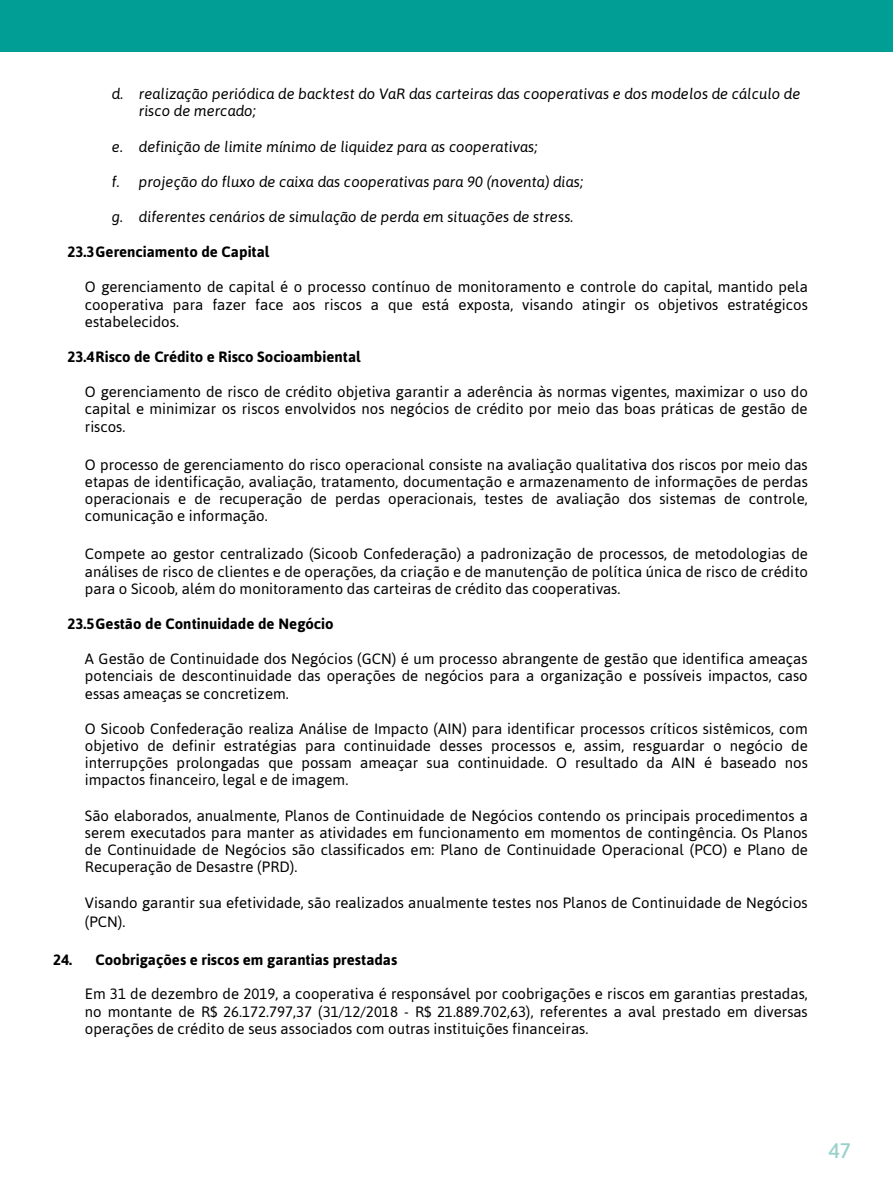
<style>
.page{position:relative;width:893px;height:1191px;background:#fff}
.page>*{position:absolute;margin:0;border:0;box-sizing:border-box;transform-origin:0 0}
.t1{font:500 21px "Asap";color:#98d1cb}
.t2{font:15px/17.2px "Asap";color:#000;text-align:justify}
.t3{font:italic 15px/17.2px "Asap";color:#000}
.t4{font:700 15px "Asap";color:#000}
</style>
<div class="page">
<div style="left:0;top:0;width:893px;height:51px;background:#009e94"></div>
<p class="t3" style="left:139px;top:85px;width:663px;text-indent:-27px">d. realização periódica de backtest do VaR das carteiras das cooperativas e dos modelos de cálculo de risco de mercado;</p>
<p class="t3" style="left:112px;top:137px;width:427px">e. definição de limite mínimo de liquidez para as cooperativas;</p>
<p class="t3" style="left:112px;top:172px;width:473px">f. projeção do fluxo de caixa das cooperativas para 90 (noventa) dias;</p>
<p class="t3" style="left:112px;top:207px;width:463px">g. diferentes cenários de simulação de perda em situações de stress.</p>
<p class="t4" style="left:67px;top:243px;width:203px">23.3Gerenciamento de Capital</p>
<p class="t2" style="left:85px;top:278px;width:724px">O gerenciamento de capital é o processo contínuo de monitoramento e controle do capital, mantido pela cooperativa para fazer face aos riscos a que está exposta, visando atingir os objetivos estratégicos estabelecidos.</p>
<p class="t4" style="left:67px;top:348px;width:295px">23.4Risco de Crédito e Risco Socioambiental</p>
<p class="t2" style="left:85px;top:383px;width:725px">O gerenciamento de risco de crédito objetiva garantir a aderência às normas vigentes, maximizar o uso do capital e minimizar os riscos envolvidos nos negócios de crédito por meio das boas práticas de gestão de riscos.</p>
<p class="t2" style="left:85px;top:455px;width:724px">O processo de gerenciamento do risco operacional consiste na avaliação qualitativa dos riscos por meio das etapas de identificação, avaliação, tratamento, documentação e armazenamento de informações de perdas operacionais e de recuperação de perdas operacionais, testes de avaliação dos sistemas de controle, comunicação e informação.</p>
<p class="t2" style="left:85px;top:545px;width:725px">Compete ao gestor centralizado (Sicoob Confederação) a padronização de processos, de metodologias de análises de risco de clientes e de operações, da criação e de manutenção de política única de risco de crédito para o Sicoob, além do monitoramento das carteiras de crédito das cooperativas.</p>
<p class="t4" style="left:67px;top:615px;width:268px">23.5Gestão de Continuidade de Negócio</p>
<p class="t2" style="left:85px;top:650px;width:724px">A Gestão de Continuidade dos Negócios (GCN) é um processo abrangente de gestão que identifica ameaças potenciais de descontinuidade das operações de negócios para a organização e possíveis impactos, caso essas ameaças se concretizem.</p>
<p class="t2" style="left:85px;top:719px;width:724px">O Sicoob Confederação realiza Análise de Impacto (AIN) para identificar processos críticos sistêmicos, com objetivo de definir estratégias para continuidade desses processos e, assim, resguardar o negócio de interrupções prolongadas que possam ameaçar sua continuidade. O resultado da AIN é baseado nos impactos financeiro, legal e de imagem.</p>
<p class="t2" style="left:85px;top:806px;width:724px">São elaborados, anualmente, Planos de Continuidade de Negócios contendo os principais procedimentos a serem executados para manter as atividades em funcionamento em momentos de contingência. Os Planos de Continuidade de Negócios são classificados em: Plano de Continuidade Operacional (PCO) e Plano de Recuperação de Desastre (PRD).</p>
<p class="t2" style="left:85px;top:892px;width:724px;line-height:19.8px">Visando garantir sua efetividade, são realizados anualmente testes nos Planos de Continuidade de Negócios (PCN).</p>
<p class="t4" style="left:53px;top:951px;width:346px">24. Coobrigações e riscos em garantias prestadas</p>
<p class="t2" style="left:85px;top:985px;width:724px">Em 31 de dezembro de 2019, a cooperativa é responsável por coobrigações e riscos em garantias prestadas, no montante de R$ 26.172.797,37 (31/12/2018 - R$ 21.889.702,63), referentes a aval prestado em diversas operações de crédito de seus associados com outras instituições financeiras.</p>
<h1 class="t1" style="left:829px;top:1136px;width:24px">47</h1>
</div>
